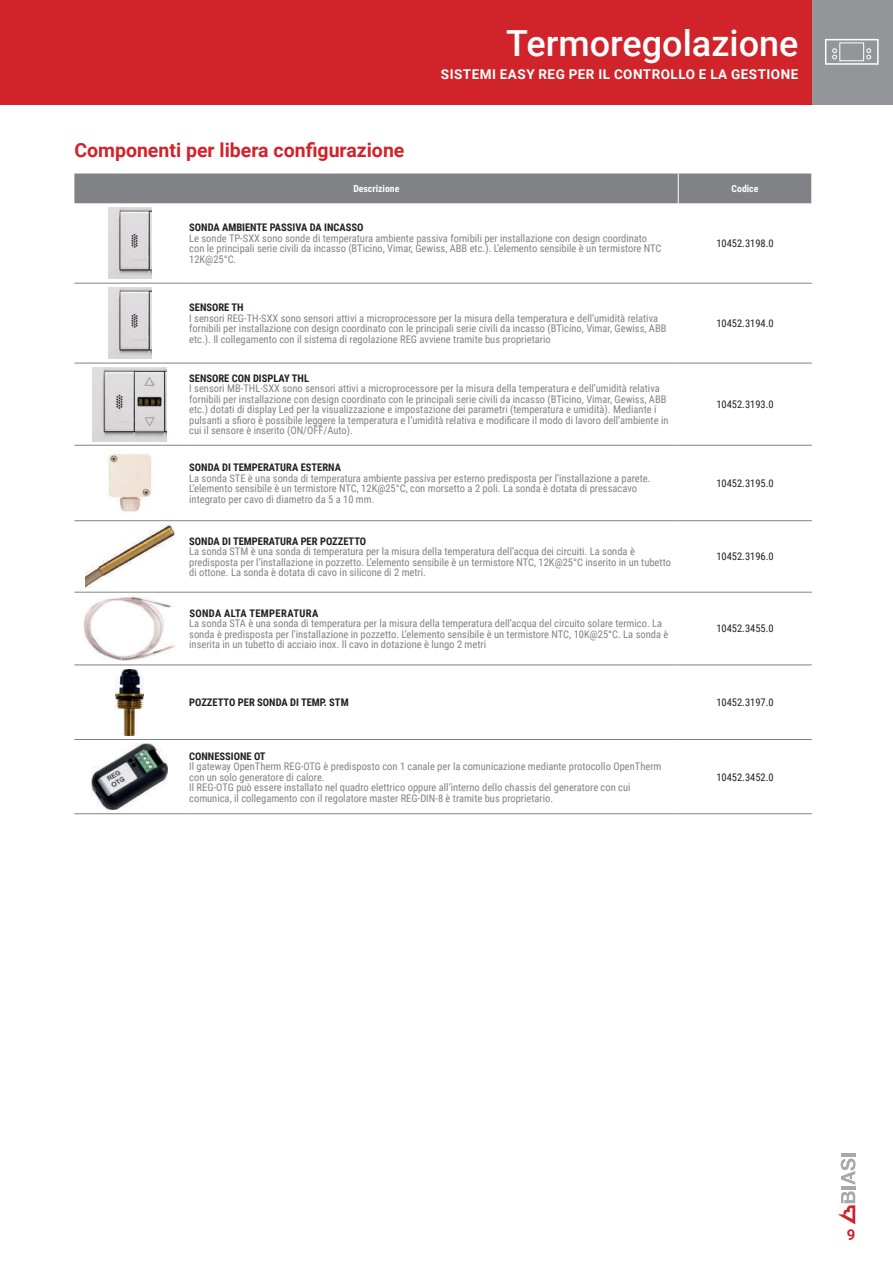
<style>
.page{position:relative;width:893px;height:1263px;background:#fff}
.page>*{position:absolute;margin:0;border:0;box-sizing:border-box;transform-origin:0 0}
.t1{font:500 36px "Roboto";color:#fff}
.t2{font:700 19.5px "Roboto";color:#d1232a}
.t3{font:700 15px "Roboto";color:#d1232a}
.t4{font:700 13.5px "Roboto";letter-spacing:.035em;color:#fff}
.t5{font:10.5px/10.5px "Roboto Condensed";color:#808285}
.t6{font:700 10.5px "Roboto Condensed";color:#231f20}
.t7{font:10.5px "Roboto Condensed";color:#231f20}
.t8{font:700 10.5px "Roboto Condensed";letter-spacing:.035em;color:#231f20}
.t9{font:700 9.75px "Roboto Condensed";color:#fff}
</style>
<div class="page">
<div style="left:0;top:0;width:893px;height:105px;background:#d1232a"></div>
<div style="left:812px;top:0;width:81px;height:105px;background:#939598"></div>
<svg style="left:825px;top:39px;width:54px;height:26px"></svg>
<div style="left:74px;top:174px;width:738px;height:29px;background:#808285"></div>
<hr style="left:74px;top:283px;width:111px;height:1px;background:#808285">
<hr style="left:185px;top:283px;width:493px;height:1px;background:#808285">
<hr style="left:678px;top:283px;width:134px;height:1px;background:#808285">
<hr style="left:74px;top:363px;width:111px;height:1px;background:#808285">
<hr style="left:185px;top:363px;width:493px;height:1px;background:#808285">
<hr style="left:678px;top:363px;width:134px;height:1px;background:#808285">
<hr style="left:74px;top:445px;width:111px;height:1px;background:#808285">
<hr style="left:185px;top:445px;width:493px;height:1px;background:#808285">
<hr style="left:678px;top:445px;width:134px;height:1px;background:#808285">
<hr style="left:74px;top:520px;width:111px;height:1px;background:#808285">
<hr style="left:185px;top:520px;width:493px;height:1px;background:#808285">
<hr style="left:678px;top:520px;width:134px;height:1px;background:#808285">
<hr style="left:74px;top:592px;width:111px;height:1px;background:#808285">
<hr style="left:185px;top:592px;width:493px;height:1px;background:#808285">
<hr style="left:678px;top:592px;width:134px;height:1px;background:#808285">
<hr style="left:74px;top:813px;width:111px;height:1px;background:#808285">
<hr style="left:185px;top:813px;width:493px;height:1px;background:#808285">
<hr style="left:678px;top:813px;width:134px;height:1px;background:#808285">
<hr style="left:74px;top:664px;width:111px;height:1px;background:#808285">
<hr style="left:185px;top:664px;width:493px;height:1px;background:#808285">
<hr style="left:678px;top:664px;width:134px;height:1px;background:#808285">
<hr style="left:74px;top:739px;width:111px;height:1px;background:#808285">
<hr style="left:185px;top:739px;width:493px;height:1px;background:#808285">
<hr style="left:678px;top:739px;width:134px;height:1px;background:#808285">
<img style="left:108px;top:208px;width:43px;height:71px">
<img style="left:108px;top:287px;width:43px;height:72px">
<img style="left:93px;top:367px;width:74px;height:74px">
<img style="left:108px;top:453px;width:44px;height:60px">
<img style="left:85px;top:525px;width:89px;height:63px">
<img style="left:84px;top:596px;width:92px;height:65px">
<img style="left:115px;top:669px;width:29px;height:66px">
<img style="left:92px;top:744px;width:75px;height:65px">
<hr style="left:841px;top:1186px;width:14px;height:3px;background:#a8a9ad">
<hr style="left:841px;top:1153px;width:14px;height:4px;background:#a8a9ad">
<svg style="left:838px;top:1191px;width:17px;height:33px"></svg>
<svg style="left:841px;top:1158px;width:14px;height:27px"></svg>
<h1 class="t1" style="left:506px;top:18px;width:294px">Termoregolazione</h1>
<p class="t4" style="left:441px;top:65px;width:359px">SISTEMI EASY REG PER IL CONTROLLO E LA GESTIONE</p>
<h2 class="t2" style="left:74px;top:136px;width:332px">Componenti per libera configurazione</h2>
<p class="t9" style="left:353px;top:182px;width:47px">Descrizione</p>
<p class="t9" style="left:732px;top:182px;width:28px">Codice</p>
<p class="t6" style="left:189px;top:220px;width:176px">SONDA AMBIENTE PASSIVA DA INCASSO</p>
<p class="t5" style="left:189px;top:233px;width:474px">Le sonde TP-SXX sono sonde di temperatura ambiente passiva fornibili per installazione con design coordinato con le principali serie civili da incasso (BTicino, Vimar, Gewiss, ABB etc.). L’elemento sensibile è un termistore NTC<br>12K@25°C.</p>
<p class="t7" style="left:716px;top:236px;width:59px">10452.3198.0</p>
<p class="t6" style="left:189px;top:300px;width:56px">SENSORE TH</p>
<p class="t5" style="left:189px;top:312px;width:479px">I sensori REG-TH-SXX sono sensori attivi a microprocessore per la misura della temperatura e dell’umidità relativa fornibili per installazione con design coordinato con le principali serie civili da incasso (BTicino, Vimar, Gewiss, ABB etc.). Il collegamento con il sistema di regolazione REG avviene tramite bus proprietario</p>
<p class="t7" style="left:716px;top:316px;width:59px">10452.3194.0</p>
<p class="t6" style="left:189px;top:371px;width:121px">SENSORE CON DISPLAY THL</p>
<p class="t5" style="left:189px;top:383px;width:481px">I sensori MB-THL-SXX sono sensori attivi a microprocessore per la misura della temperatura e dell’umidità relativa fornibili per installazione con design coordinato con le principali serie civili da incasso (BTicino, Vimar, Gewiss, ABB etc.) dotati di display Led per la visualizzazione e impostazione dei parametri (temperatura e umidità). Mediante i pulsanti a sfioro è possibile leggere la temperatura e l’umidità relativa e modificare il modo di lavoro dell’ambiente in cui il sensore è inserito (ON/OFF/Auto).</p>
<p class="t7" style="left:716px;top:397px;width:59px">10452.3193.0</p>
<p class="t6" style="left:189px;top:460px;width:153px">SONDA DI TEMPERATURA ESTERNA</p>
<p class="t5" style="left:189px;top:472px;width:463px">La sonda STE è una sonda di temperatura ambiente passiva per esterno predisposta per l’installazione a parete.<br>L’elemento sensibile è un termistore NTC, 12K@25°C, con morsetto a 2 poli. La sonda è dotata di pressacavo integrato per cavo di diametro da 5 a 10 mm.</p>
<p class="t7" style="left:716px;top:476px;width:59px">10452.3195.0</p>
<p class="t6" style="left:189px;top:533px;width:179px">SONDA DI TEMPERATURA PER POZZETTO</p>
<p class="t5" style="left:189px;top:546px;width:483px">La sonda STM è una sonda di temperatura per la misura della temperatura dell’acqua dei circuiti. La sonda è predisposta per l’installazione in pozzetto. L’elemento sensibile è un termistore NTC, 12K@25°C inserito in un tubetto di ottone. La sonda è dotata di cavo in silicone di 2 metri.</p>
<p class="t7" style="left:716px;top:549px;width:59px">10452.3196.0</p>
<p class="t8" style="left:189px;top:606px;width:130px">SONDA ALTA TEMPERATURA</p>
<p class="t5" style="left:189px;top:618px;width:481px">La sonda STA è una sonda di temperatura per la misura della temperatura dell’acqua del circuito solare termico. La sonda è predisposta per l’installazione in pozzetto. L’elemento sensibile è un termistore NTC, 10K@25°C. La sonda è inserita in un tubetto di acciaio inox. Il cavo in dotazione è lungo 2 metri</p>
<p class="t7" style="left:716px;top:621px;width:59px">10452.3455.0</p>
<p class="t6" style="left:189px;top:695px;width:161px">POZZETTO PER SONDA DI TEMP. STM</p>
<p class="t7" style="left:716px;top:695px;width:59px">10452.3197.0</p>
<p class="t6" style="left:189px;top:748px;width:78px">CONNESSIONE OT</p>
<p class="t5" style="left:189px;top:761px;width:474px">Il gateway OpenTherm REG-OTG è predisposto con 1 canale per la comunicazione mediante protocollo OpenTherm con un solo generatore di calore.<br>Il REG-OTG può essere installato nel quadro elettrico oppure all’interno dello chassis del generatore con cui comunica, il collegamento con il regolatore master REG-DIN-8 è tramite bus proprietario.</p>
<p class="t7" style="left:716px;top:769px;width:59px">10452.3452.0</p>
<h3 class="t3" style="left:847px;top:1224px;width:10px">9</h3>
</div>
